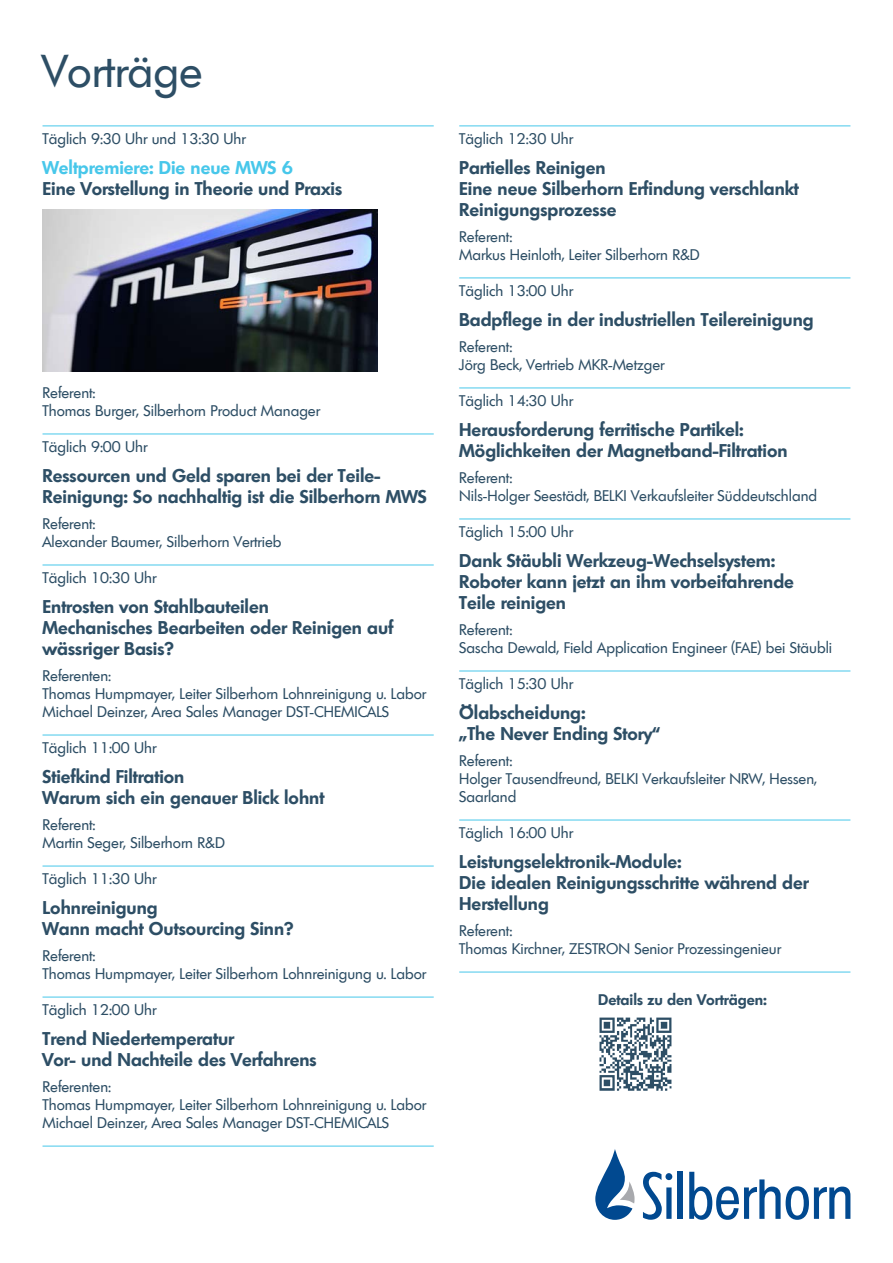
<style>
.page{position:relative;width:893px;height:1263px;background:#fff}
.page>*{position:absolute;margin:0;border:0;box-sizing:border-box;transform-origin:0 0}
.t1{font:45px "Limerick";color:#2d4e65}
.Copy_Abstand_bold{font:600 18px/21px "Limerick";color:#2d4e65}
.Copy{font:15px/18px "Limerick";color:#2d4e65}
.Copy_Abstand{font:15px "Limerick";color:#2d4e65}
.Copy_Abstand_bold-2{font:600 15px "Limerick";color:#2d4e65}
.s1{color:#47c7ea}
</style>
<div class="page">
<hr style="left:43px;top:126px;width:391px;height:1px;background:#47c7ea">
<hr style="left:43px;top:434px;width:391px;height:1px;background:#47c7ea">
<hr style="left:43px;top:565px;width:391px;height:1px;background:#47c7ea">
<hr style="left:43px;top:735px;width:391px;height:1px;background:#47c7ea">
<hr style="left:43px;top:866px;width:391px;height:1px;background:#47c7ea">
<hr style="left:43px;top:997px;width:391px;height:1px;background:#47c7ea">
<hr style="left:43px;top:1146px;width:391px;height:1px;background:#47c7ea">
<svg style="left:595px;top:1149px;width:39px;height:71px"></svg>
<svg style="left:643px;top:1172px;width:207px;height:48px"></svg>
<hr style="left:459px;top:126px;width:391px;height:1px;background:#47c7ea">
<hr style="left:459px;top:278px;width:391px;height:1px;background:#47c7ea">
<hr style="left:459px;top:388px;width:391px;height:1px;background:#47c7ea">
<hr style="left:459px;top:519px;width:391px;height:1px;background:#47c7ea">
<hr style="left:459px;top:671px;width:391px;height:1px;background:#47c7ea">
<hr style="left:459px;top:820px;width:391px;height:1px;background:#47c7ea">
<hr style="left:459px;top:972px;width:391px;height:1px;background:#47c7ea">
<img style="left:43px;top:209px;width:334px;height:162px">
<img style="left:599px;top:1017px;width:73px;height:74px">
<p class="t1" style="left:43px;top:43px;width:162px">Vorträge</p>
<p class="Copy_Abstand" style="left:43px;top:130px;width:205px">Täglich 9:30 Uhr und 13:30 Uhr</p>
<p class="Copy_Abstand_bold" style="left:43px;top:157px;width:301px"><span class="s1">Weltpremiere: Die neue MWS 6<br></span>Eine Vorstellung in Theorie und Praxis</p>
<p class="Copy" style="left:43px;top:384px;width:279px">Referent:<br>Thomas Burger, Silberhorn Product Manager</p>
<p class="Copy_Abstand" style="left:43px;top:438px;width:106px">Täglich 9:00 Uhr</p>
<p class="Copy_Abstand_bold" style="left:43px;top:465px;width:386px">Ressourcen und Geld sparen bei der Teile-<br>Reinigung: So nachhaltig ist die Silberhorn MWS</p>
<p class="Copy" style="left:43px;top:515px;width:240px">Referent:<br>Alexander Baumer, Silberhorn Vertrieb</p>
<p class="Copy_Abstand" style="left:43px;top:569px;width:115px">Täglich 10:30 Uhr</p>
<p class="Copy_Abstand_bold" style="left:43px;top:596px;width:352px">Entrosten von Stahlbauteilen<br>Mechanisches Bearbeiten oder Reinigen auf wässriger Basis?</p>
<p class="Copy" style="left:43px;top:667px;width:385px">Referenten:<br>Thomas Humpmayer, Leiter Silberhorn Lohnreinigung u. Labor<br>Michael Deinzer, Area Sales Manager DST-CHEMICALS</p>
<p class="Copy_Abstand" style="left:43px;top:739px;width:115px">Täglich 11:00 Uhr</p>
<p class="Copy_Abstand_bold" style="left:43px;top:766px;width:283px">Stiefkind Filtration<br>Warum sich ein genauer Blick lohnt</p>
<p class="Copy" style="left:43px;top:816px;width:184px">Referent:<br>Martin Seger, Silberhorn R&amp;D</p>
<p class="Copy_Abstand" style="left:43px;top:870px;width:115px">Täglich 11:30 Uhr</p>
<p class="Copy_Abstand_bold" style="left:43px;top:897px;width:252px">Lohnreinigung<br>Wann macht Outsourcing Sinn?</p>
<p class="Copy" style="left:43px;top:947px;width:385px">Referent:<br>Thomas Humpmayer, Leiter Silberhorn Lohnreinigung u. Labor</p>
<p class="Copy_Abstand" style="left:43px;top:1001px;width:115px">Täglich 12:00 Uhr</p>
<p class="Copy_Abstand_bold" style="left:43px;top:1028px;width:276px">Trend Niedertemperatur<br>Vor- und Nachteile des Verfahrens</p>
<p class="Copy" style="left:43px;top:1078px;width:385px">Referenten:<br>Thomas Humpmayer, Leiter Silberhorn Lohnreinigung u. Labor</p>
<p class="Copy" style="left:43px;top:1114px;width:348px">Michael Deinzer, Area Sales Manager DST-CHEMICALS</p>
<p class="Copy_Abstand" style="left:459px;top:130px;width:115px">Täglich 12:30 Uhr</p>
<p class="Copy_Abstand_bold" style="left:459px;top:157px;width:341px">Partielles Reinigen<br>Eine neue Silberhorn Erfindung verschlankt<br>Reinigungsprozesse</p>
<p class="Copy" style="left:459px;top:228px;width:242px">Referent:<br>Markus Heinloth, Leiter Silberhorn R&amp;D</p>
<p class="Copy_Abstand" style="left:459px;top:282px;width:115px">Täglich 13:00 Uhr</p>
<p class="Copy_Abstand_bold" style="left:459px;top:309px;width:356px">Badpflege in der industriellen Teilereinigung</p>
<p class="Copy" style="left:459px;top:338px;width:207px">Referent:<br>Jörg Beck, Vertrieb MKR-Metzger</p>
<p class="Copy_Abstand" style="left:459px;top:392px;width:115px">Täglich 14:30 Uhr</p>
<p class="Copy_Abstand_bold" style="left:459px;top:419px;width:330px">Herausforderung ferritische Partikel:<br>Möglichkeiten der Magnetband-Filtration</p>
<p class="Copy" style="left:459px;top:469px;width:359px">Referent:<br>Nils-Holger Seestädt, BELKI Verkaufsleiter Süddeutschland</p>
<p class="Copy_Abstand" style="left:459px;top:523px;width:115px">Täglich 15:00 Uhr</p>
<p class="Copy_Abstand_bold" style="left:459px;top:550px;width:336px">Dank Stäubli Werkzeug-Wechselsystem:<br>Roboter kann jetzt an ihm vorbeifahrende<br>Teile reinigen</p>
<p class="Copy" style="left:459px;top:621px;width:374px">Referent:<br>Sascha Dewald, Field Application Engineer (FAE) bei Stäubli</p>
<p class="Copy_Abstand" style="left:459px;top:675px;width:115px">Täglich 15:30 Uhr</p>
<p class="Copy_Abstand_bold" style="left:459px;top:702px;width:203px">Ölabscheidung:<br>„The Never Ending Story“</p>
<p class="Copy" style="left:459px;top:752px;width:359px">Referent:<br>Holger Tausendfreund, BELKI Verkaufsleiter NRW, Hessen,<br>Saarland</p>
<p class="Copy_Abstand" style="left:459px;top:824px;width:115px">Täglich 16:00 Uhr</p>
<p class="Copy_Abstand_bold" style="left:459px;top:851px;width:351px">Leistungselektronik-Module:<br>Die idealen Reinigungsschritte während der<br>Herstellung</p>
<p class="Copy" style="left:459px;top:922px;width:323px">Referent:<br>Thomas Kirchner, ZESTRON Senior Prozessingenieur</p>
<p class="Copy_Abstand_bold-2" style="left:598px;top:989px;width:170px">Details zu den Vorträgen:</p>
</div>
